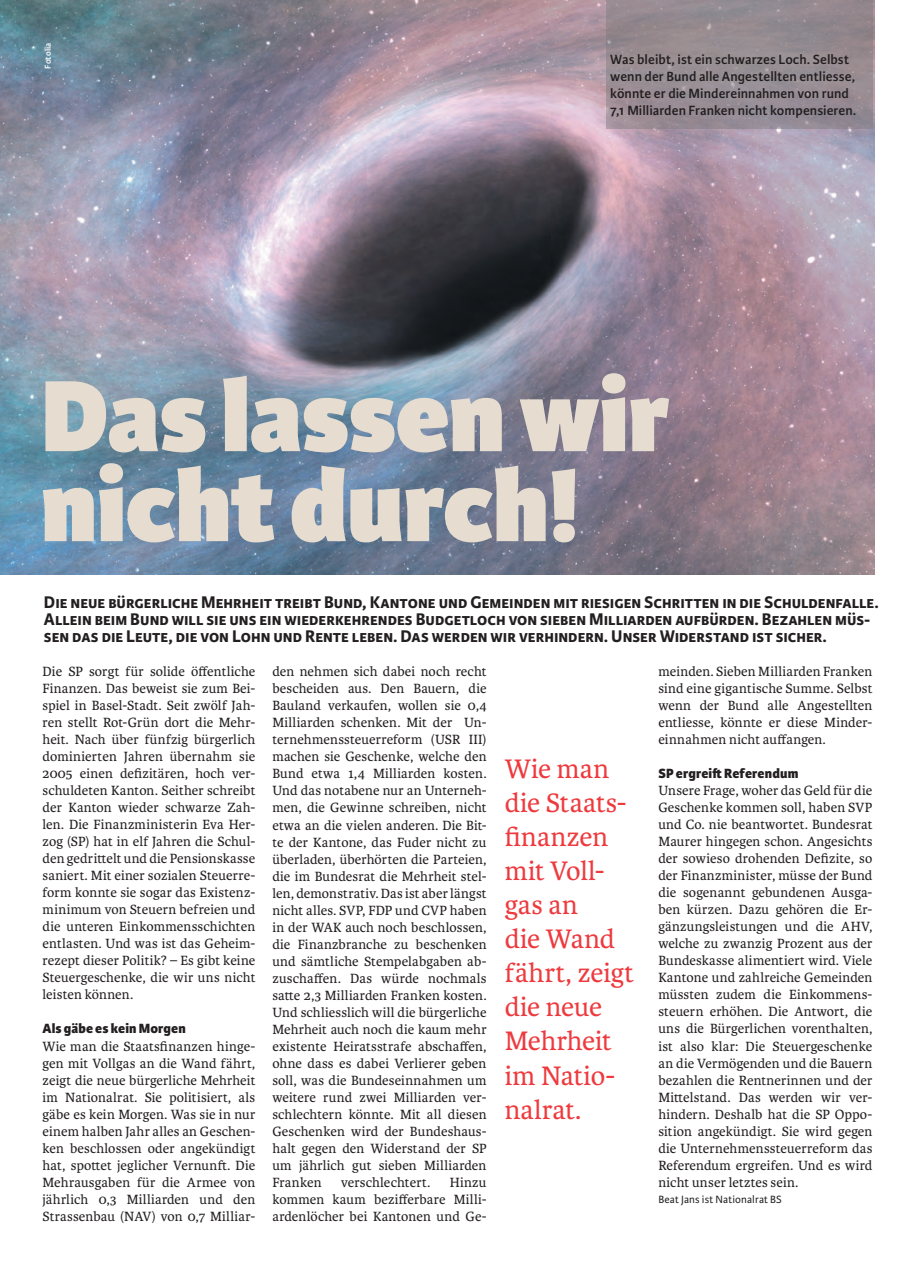
<style>
.page{position:relative;width:915px;height:1263px;background:#fff}
.page>*{position:absolute;margin:0;border:0;box-sizing:border-box;transform-origin:0 0}
.t1{font:800 108px/90px "Karmina Sans";letter-spacing:-.005em;color:#e6dccf}
.t2{font:28.5px/34px "Karmina";color:#ee3a3e}
.t3{font:700 18px/17px "Karmina Sans";color:#231f20}
.t4{font:14.25px/17px "Karmina";letter-spacing:.01em;color:#231f20;text-align:justify}
.t5{font:600 14.25px/17px "Karmina Sans";letter-spacing:.005em;color:#231f20}
.t6{font:800 14.25px "Karmina Sans";letter-spacing:.01em;color:#231f20}
.t7{font:11.25px "Karmina Sans";letter-spacing:.015em;color:#231f20}
.t8{font:600 9px "Karmina Sans";letter-spacing:.015em;color:#fff}
</style>
<div class="page">
<img style="left:0;top:0;width:874px;height:574px">
<div style="left:605px;top:0;width:267px;height:129px;background:#968c92"></div>
<p class="t8" style="left:43px;top:69px;width:28px;rotate:-90deg">Fotolia</p>
<p class="t5" style="left:610px;top:51px;width:247px">Was bleibt, ist ein schwarzes Loch. Selbst wenn der Bund alle Angestellten entliesse, könnte er die Mindereinnahmen von rund 7,1 Milliarden Franken nicht kompensieren.</p>
<h1 class="t1" style="left:41px;top:375px;width:630px">Das lassen wir nicht durch!</h1>
<p class="t3" style="left:44px;top:594px;width:836px">Die neue bürgerliche Mehrheit treibt Bund, Kantone und Gemeinden mit riesigen Schritten in die Schuldenfalle.<br>Allein beim Bund will sie uns ein wiederkehrendes Budgetloch von sieben Milliarden aufbürden. Bezahlen müs&shy;sen das die Leute, die von Lohn und Rente leben. Das werden wir verhindern. Unser Widerstand ist sicher.</p>
<p class="t4" style="left:658px;top:663px;width:215px">meinden. Sieben Milliarden Franken sind eine gigantische Summe. Selbst wenn der Bund alle Angestellten entliesse, könnte er diese Minder&shy;einnahmen nicht auffangen.</p>
<p class="t6" style="left:658px;top:765px;width:142px">SP ergreift Referendum</p>
<p class="t4" style="left:658px;top:782px;width:215px">Unsere Frage, woher das Geld für die Geschenke kommen soll, haben SVP und Co. nie beantwortet. Bundesrat Maurer hingegen schon. Angesichts der sowieso drohenden Defizite, so der Finanzminister, müsse der Bund die sogenannt gebundenen Ausga&shy;ben kürzen. Dazu gehören die Er&shy;gänzungsleistungen und die AHV, welche zu zwanzig Prozent aus der Bundeskasse alimentiert wird. Viele Kantone und zahlreiche Gemeinden müssten zudem die Einkommens&shy;steuern erhöhen. Die Antwort, die uns die Bürgerlichen vorenthalten, ist also klar: Die Steuergeschenke an die Vermögenden und die Bauern bezahlen die Rentnerinnen und der Mittelstand. Das werden wir ver&shy;hindern. Deshalb hat die SP Oppo&shy;sition angekündigt. Sie wird gegen die Unternehmenssteuerreform das Referendum ergreifen. Und es wird nicht unser letztes sein.</p>
<p class="t7" style="left:658px;top:1193px;width:125px">Beat Jans ist Nationalrat BS</p>
<p class="t4" style="left:43px;top:663px;width:214px">Die SP sorgt für solide öffentliche Finanzen. Das beweist sie zum Bei&shy;spiel in Basel-Stadt. Seit zwölf Jah&shy;ren stellt Rot-Grün dort die Mehr&shy;heit. Nach über fünfzig bürgerlich dominierten Jahren übernahm sie 2005 einen defizitären, hoch ver&shy;schuldeten Kanton. Seither schreibt der Kanton wieder schwarze Zah&shy;len. Die Finanzministerin Eva Her&shy;zog (SP) hat in elf Jahren die Schul&shy;den gedrittelt und die Pensionskasse saniert. Mit einer sozialen Steuerre&shy;form konnte sie sogar das Existenz&shy;minimum von Steuern befreien und die unteren Einkommensschichten entlasten. Und was ist das Geheim&shy;rezept dieser Politik? – Es gibt keine Steuergeschenke, die wir uns nicht leisten können.</p>
<p class="t6" style="left:43px;top:1020px;width:145px">Als gäbe es kein Morgen</p>
<p class="t4" style="left:43px;top:1037px;width:214px">Wie man die Staatsfinanzen hinge&shy;gen mit Vollgas an die Wand fährt, zeigt die neue bürgerliche Mehrheit im Nationalrat. Sie politisiert, als gäbe es kein Morgen. Was sie in nur einem halben Jahr alles an Geschen&shy;ken beschlossen oder angekündigt hat, spottet jeglicher Vernunft. Die Mehrausgaben für die Armee von jährlich 0,3 Milliarden und den Strassenbau (NAV) von 0,7 Milliar-</p>
<p class="t4" style="left:272px;top:663px;width:216px">den nehmen sich dabei noch recht bescheiden aus. Den Bauern, die Bauland verkaufen, wollen sie 0,4<br>Milliarden schenken. Mit der Un&shy;ternehmenssteuerreform (USR III) machen sie Geschenke, welche den Bund etwa 1,4 Milliarden kosten.<br>Und das notabene nur an Unterneh&shy;men, die Gewinne schreiben, nicht etwa an die vielen anderen. Die Bit&shy;te der Kantone, das Fuder nicht zu überladen, überhörten die Parteien, die im Bundesrat die Mehrheit stel&shy;len, demonstrativ. Das ist aber längst nicht alles. SVP, FDP und CVP haben in der WAK auch noch beschlossen, die Finanzbranche zu beschenken und sämtliche Stempelabgaben ab&shy;zuschaffen. Das würde nochmals satte 2,3 Milliarden Franken kosten.<br>Und schliesslich will die bürgerliche Mehrheit auch noch die kaum mehr existente Heiratsstrafe abschaffen, ohne dass es dabei Verlierer geben soll, was die Bundeseinnahmen um weitere rund zwei Milliarden ver&shy;schlechtern könnte. Mit all diesen Geschenken wird der Bundeshaus&shy;halt gegen den Widerstand der SP um jährlich gut sieben Milliarden Franken</p>
<h2 class="t2" style="left:504px;top:752px;width:131px">Wie man die Staats&shy;finanzen mit Voll&shy;gas an<br>die Wand fährt, zeigt die neue<br>Mehrheit im Natio&shy;nalrat.</h2>
<p class="t4" style="left:341px;top:1174px;width:91px">verschlechtert.</p>
<p class="t4" style="left:272px;top:1174px;width:216px;text-indent:177px">Hinzu kommen kaum bezifferbare Milli&shy;ardenlöcher bei Kantonen und Ge-</p>
</div>
